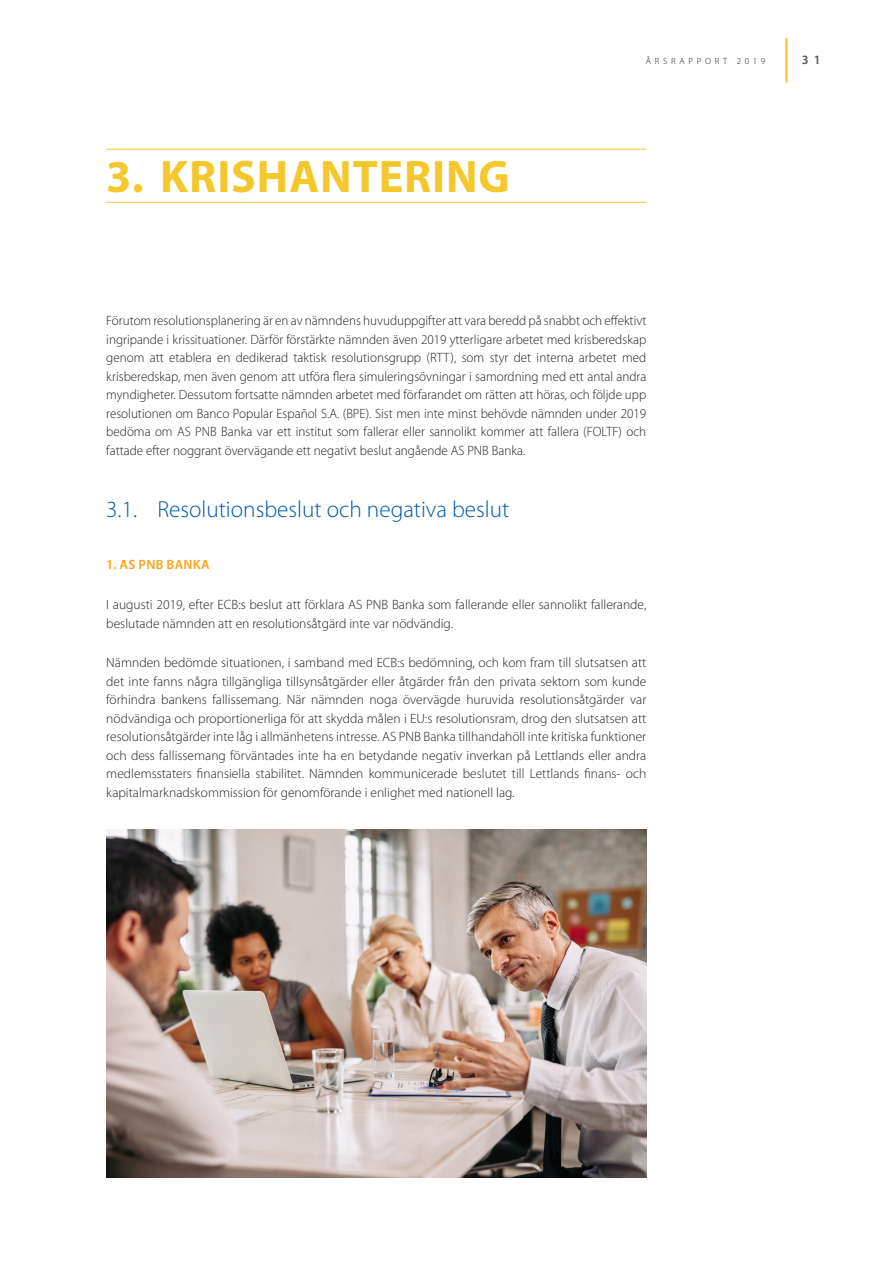
<style>
.page{position:relative;width:893px;height:1263px;background:#fff}
.page>*{position:absolute;margin:0;border:0;box-sizing:border-box;transform-origin:0 0}
.t1{font:700 45.75px "Myriad Pro";letter-spacing:.02em;color:#f4c72c}
.t2{font:300 23.25px "Myriad Pro";color:#015aaa}
.body{font:300 13.5px/18.5px "Myriad Pro";color:#231f20;text-align:justify}
.subhead_1{font:600 13.5px "Myriad Pro";letter-spacing:.02em;color:#f9a51b}
.None-2{font:600 12.75px "Myriad Pro";color:#57585a}
.None-3{font:300 9px "Myriad Pro";letter-spacing:.42em;color:#231f20}
</style>
<div class="page">
<hr style="left:785px;top:38px;width:3px;height:44px;background:#f4c72c">
<hr style="left:106px;top:149px;width:540px;height:1px;background:#f4c72c">
<hr style="left:106px;top:202px;width:540px;height:1px;background:#f4c72c">
<img style="left:106px;top:829px;width:540px;height:349px">
<p class="t1" style="left:106px;top:147px;width:405px">3. KRISHANTERING</p>
<p class="None-3" style="left:646px;top:56px;width:121px">ÅRSRAPPORT 2019</p>
<p class="None-2" style="left:802px;top:53px;width:20px">3 1</p>
<p class="body" style="left:106px;top:312px;width:542px">Förutom resolutionsplanering är en av nämndens huvuduppgifter att vara beredd på snabbt och effektivt ingripande i krissituationer. Därför förstärkte nämnden även 2019 ytterligare arbetet med krisberedskap genom att etablera en dedikerad taktisk resolutionsgrupp (RTT), som styr det interna arbetet med krisberedskap, men även genom att utföra flera simuleringsövningar i samordning med ett antal andra myndigheter. Dessutom fortsatte nämnden arbetet med förfarandet om rätten att höras, och följde upp resolutionen om Banco Popular Español S.A. (BPE). Sist men inte minst behövde nämnden under 2019 bedöma om AS PNB Banka var ett institut som fallerar eller sannolikt kommer att fallera (FOLTF) och fattade efter noggrant övervägande ett negativt beslut angående AS PNB Banka.</p>
<p class="t2" style="left:106px;top:496px;width:405px">3.1. Resolutionsbeslut och negativa beslut</p>
<p class="subhead_1" style="left:106px;top:557px;width:105px">1. AS PNB BANKA</p>
<p class="body" style="left:106px;top:596px;width:542px">I augusti 2019, efter ECB:s beslut att förklara AS PNB Banka som fallerande eller sannolikt fallerande, beslutade nämnden att en resolutionsåtgärd inte var nödvändig.</p>
<p class="body" style="left:106px;top:654px;width:542px">Nämnden bedömde situationen, i samband med ECB:s bedömning, och kom fram till slutsatsen att det inte fanns några tillgängliga tillsynsåtgärder eller åtgärder från den privata sektorn som kunde förhindra bankens fallissemang. När nämnden noga övervägde huruvida resolutionsåtgärder var nödvändiga och proportionerliga för att skydda målen i EU:s resolutionsram, drog den slutsatsen att resolutionsåtgärder inte låg i allmänhetens intresse. AS PNB Banka tillhandahöll inte kritiska funktioner och dess fallissemang förväntades inte ha en betydande negativ inverkan på Lettlands eller andra medlemsstaters finansiella stabilitet. Nämnden kommunicerade beslutet till Lettlands finans- och kapitalmarknadskommission för genomförande i enlighet med nationell lag.</p>
</div>
